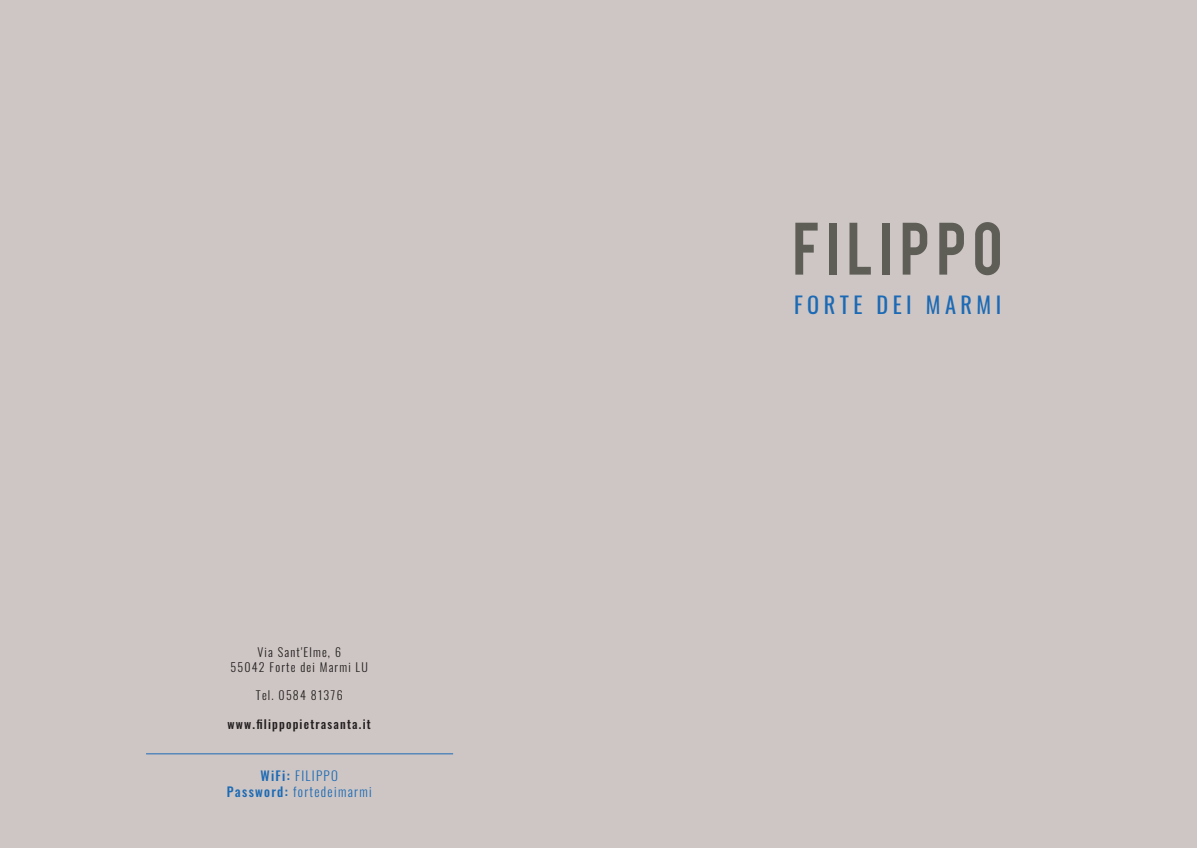
<style>
.page{position:relative;width:1197px;height:848px;background:#fff}
.page>*{position:absolute;margin:0;border:0;box-sizing:border-box;transform-origin:0 0}
.t1{font:22.3px "Oswald";letter-spacing:.2em;color:#1c6ab5}
.t2{font:300 13px/15.6px "Oswald";letter-spacing:.1em;color:#1c6ab5;text-align:center}
.t3{font:300 12px/14.4px "Oswald";letter-spacing:.1em;color:#231f20;text-align:center}
.t4{font:500 12px "Oswald";letter-spacing:.1em;color:#231f20}
.s1{font-weight:500}
</style>
<div class="page">
<div style="left:0;top:0;width:1196px;height:848px;background:#cec6c4"></div>
<svg style="left:795px;top:223px;width:22px;height:51px"></svg>
<div style="left:828px;top:223px;width:8px;height:51px;background:#5e5d56"></div>
<svg style="left:849px;top:223px;width:21px;height:51px"></svg>
<div style="left:881px;top:223px;width:8px;height:51px;background:#5e5d56"></div>
<svg style="left:902px;top:223px;width:25px;height:51px"></svg>
<svg style="left:939px;top:223px;width:24px;height:51px"></svg>
<svg style="left:975px;top:222px;width:24px;height:53px"></svg>
<hr style="left:146px;top:753px;width:307px;height:1px;background:#1c6ab5">
<p class="t3" style="left:230px;top:643px;width:139px">Via Sant'Elme, 6<br>55042 Forte dei Marmi LU</p>
<p class="t3" style="left:256px;top:687px;width:88px">Tel. 0584 81376</p>
<p class="t4" style="left:227px;top:718px;width:145px">www.filippopietrasanta.it</p>
<p class="t2" style="left:227px;top:766px;width:146px"><span class="s1">WiFi:</span> FILIPPO<br><span class="s1">Password:</span> fortedeimarmi</p>
<h1 class="t1" style="left:794px;top:285px;width:208px">FORTE DEI MARMI</h1>
</div>
